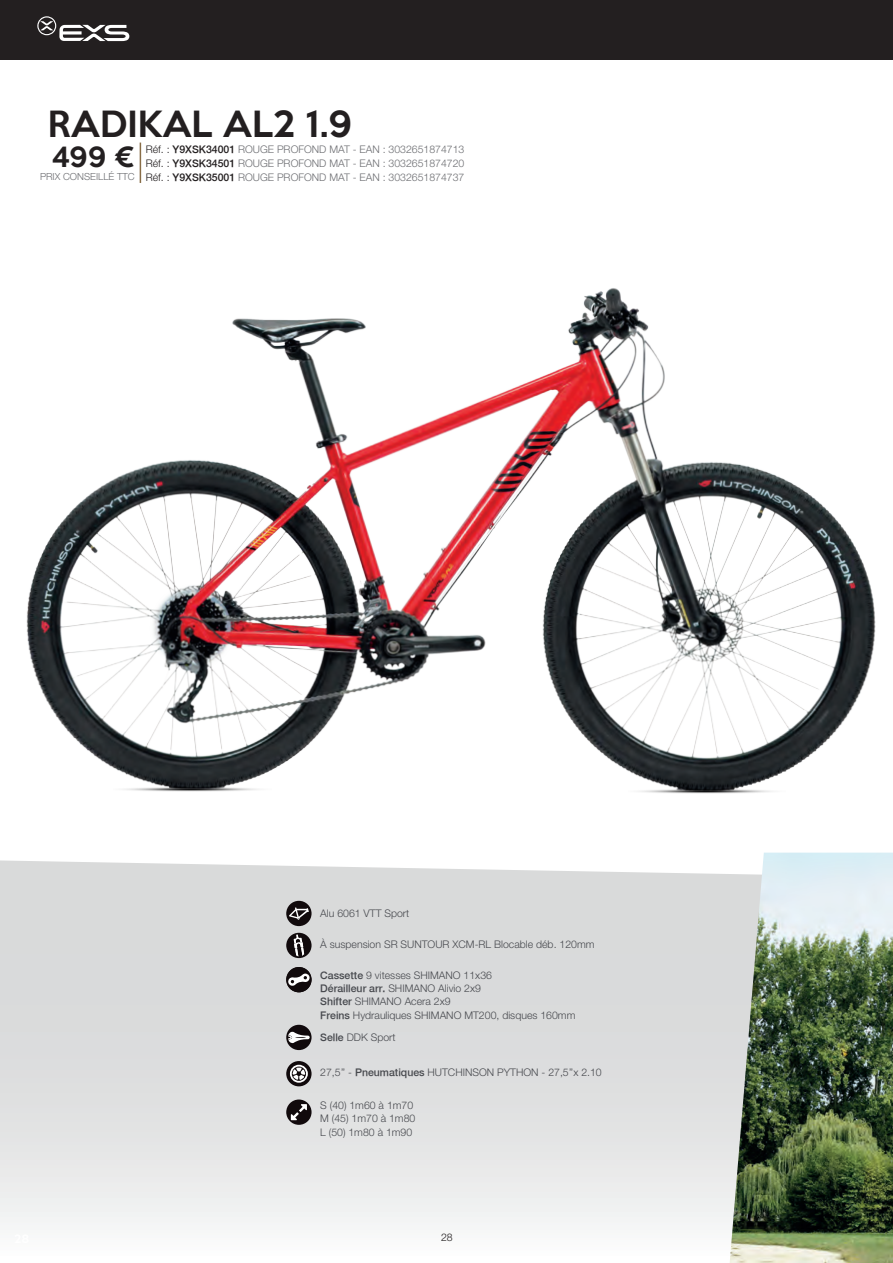
<style>
.page{position:relative;width:893px;height:1263px;background:#fff}
.page>*{position:absolute;margin:0;border:0;box-sizing:border-box;transform-origin:0 0}
.t1{font:500 33px "Keep Calm";color:#231f20}
.t2{font:500 25.5px "Keep Calm";color:#231f20}
.t3{font:300 10.5px/13.4px "Helvetica Neue";color:#47494e}
.t4{font:300 10.5px/14.1px "Helvetica Neue";color:#6d6e72;text-align:justify}
.t5{font:300 10.5px "Helvetica Neue";color:#231f20}
.t6{font:300 9.75px "Helvetica Neue";color:#6d6e72}
.s1{color:#231f20}
.s2{font-weight:500;color:#231f20}
.s3{font-weight:500}
</style>
<div class="page">
<svg style="left:0;top:860px;width:730px;height:365px;background:#dfe0e0"></svg>
<div style="left:0;top:0;width:893px;height:60px;background:#231f20"></div>
<svg style="left:37px;top:16px;width:92px;height:25px"></svg>
<img style="left:26px;top:288px;width:850px;height:492px">
<div style="left:286px;top:901px;width:26px;height:25px;background:#110a0c;border-radius:50%"></div>
<svg style="left:289px;top:907px;width:20px;height:13px"></svg>
<div style="left:286px;top:933px;width:26px;height:25px;background:#110a0c;border-radius:50%"></div>
<svg style="left:294px;top:934px;width:10px;height:22px"></svg>
<div style="left:286px;top:967px;width:26px;height:25px;background:#110a0c;border-radius:50%"></div>
<svg style="left:288px;top:973px;width:22px;height:13px"></svg>
<div style="left:286px;top:1025px;width:26px;height:25px;background:#110a0c;border-radius:50%"></div>
<svg style="left:288px;top:1032px;width:22px;height:11px"></svg>
<svg style="left:286px;top:1061px;width:26px;height:25px"></svg>
<svg style="left:290px;top:1065px;width:18px;height:18px"></svg>
<svg style="left:286px;top:1099px;width:26px;height:26px"></svg>
<svg style="left:291px;top:1104px;width:16px;height:16px"></svg>
<hr style="left:140px;top:143px;width:1px;height:40px;background:#886d47">
<img style="left:114px;top:777px;width:157px;height:15px">
<img style="left:639px;top:780px;width:133px;height:14px">
<img style="left:730px;top:853px;width:163px;height:410px">
<h1 class="t1" style="left:48px;top:95px;width:306px">RADIKAL AL2 1.9</h1>
<p class="t4" style="left:146px;top:142px;width:320px"><span class="s1">Réf. :</span> <span class="s2">Y9XSK34001</span> ROUGE PROFOND MAT - EAN : 3032651874713<br><span class="s1">Réf. :</span> <span class="s2">Y9XSK34501</span> ROUGE PROFOND MAT - EAN : 3032651874720<br><span class="s1">Réf. :</span> <span class="s2">Y9XSK35001</span> ROUGE PROFOND MAT - EAN : 3032651874737</p>
<h2 class="t2" style="left:52px;top:134px;width:84px">499 €</h2>
<p class="t6" style="left:40px;top:169px;width:96px">PRIX CONSEILLÉ TTC</p>
<p class="t3" style="left:320px;top:905px;width:91px">Alu 6061 VTT Sport</p>
<p class="t3" style="left:320px;top:936px;width:276px">À suspension SR SUNTOUR XCM-RL Blocable déb. 120mm</p>
<p class="t3" style="left:320px;top:967px;width:257px"><span class="s3">Cassette</span> 9 vitesses SHIMANO 11x36<br><span class="s3">Dérailleur arr.</span> SHIMANO Alivio 2x9<br><span class="s3">Shifter</span> SHIMANO Acera 2x9<br><span class="s3">Freins</span> Hydrauliques SHIMANO MT200, disques 160mm</p>
<p class="t3" style="left:320px;top:1029px;width:77px"><span class="s3">Selle</span> DDK Sport</p>
<p class="t3" style="left:320px;top:1065px;width:283px">27,5’’ - <span class="s3">Pneumatiques</span> HUTCHINSON PYTHON - 27,5’’x 2.10</p>
<p class="t3" style="left:320px;top:1098px;width:97px">S (40) 1m60 à 1m70<br>M (45) 1m70 à 1m80<br>L (50) 1m80 à 1m90</p>
<p class="t5" style="left:441px;top:1229px;width:13px">28</p>
</div>
